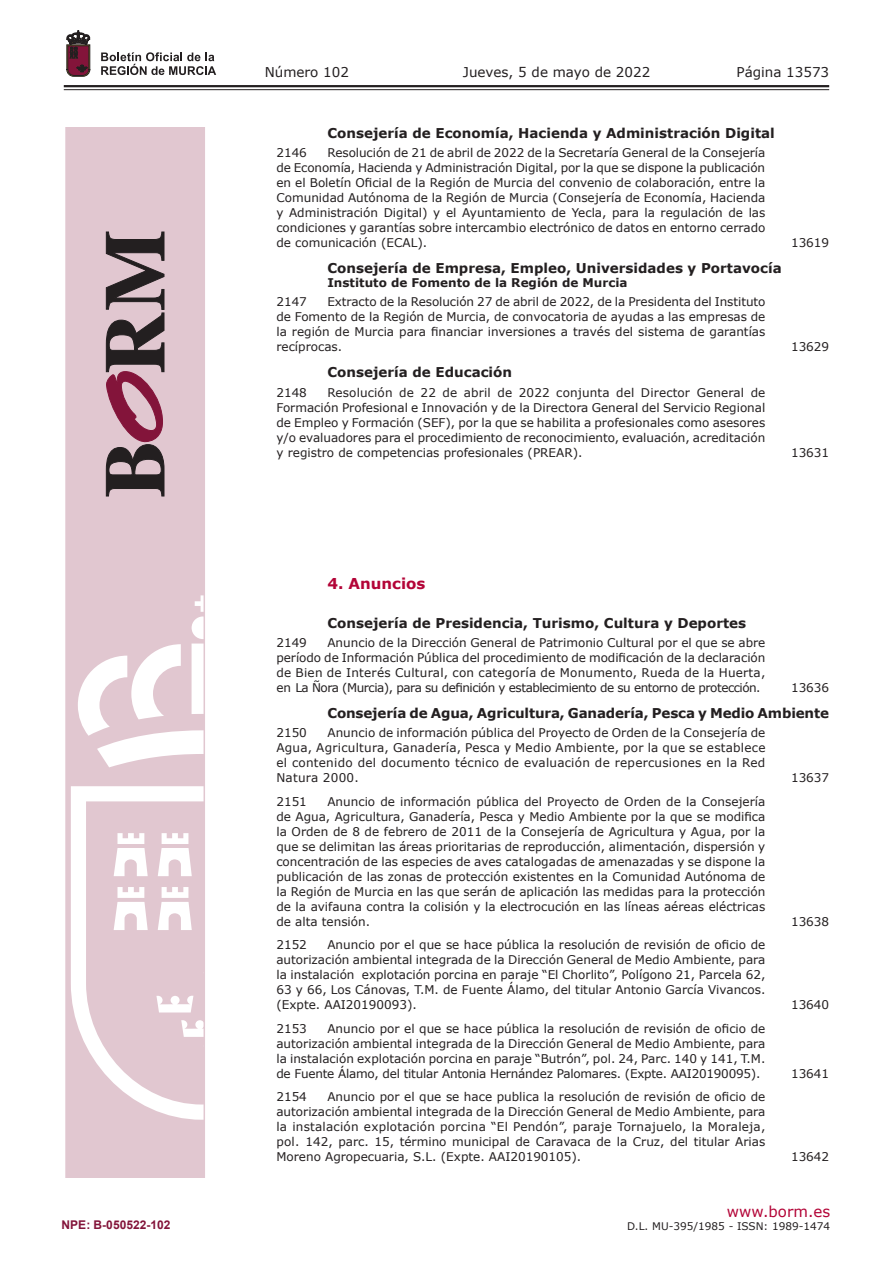
<style>
.page{position:relative;width:893px;height:1263px;background:#fff}
.page>*{position:absolute;margin:0;border:0;box-sizing:border-box;transform-origin:0 0}
.t1{font:15px "Verdana";color:#b30437}
.t2{font:700 15px "Verdana";color:#b30437}
.t3{font:700 13.5px "Verdana";color:#231f20}
.t4{font:13.5px "Verdana";color:#231f20}
.t5{font:12px/15px "Verdana";color:#231f20;text-align:justify}
.t6{font:700 12px "Verdana";color:#231f20}
.t7{font:700 12px "Arial";color:#83143a}
.t8{font:10.5px "Verdana";color:#231f20}
</style>
<div class="page">
<hr style="left:64px;top:85px;width:765px;height:2px;background:#231f20">
<hr style="left:64px;top:89px;width:765px;height:1px;background:#231f20">
<svg style="left:101px;top:52px;width:115px;height:23px"></svg>
<svg style="left:67px;top:31px;width:23px;height:45px"></svg>
<svg style="left:65px;top:128px;width:140px;height:1050px;background:#e5cfd7"></svg>
<svg style="left:106px;top:232px;width:58px;height:264px;background:#8b6f79"></svg>
<p class="t7" style="left:62px;top:1216px;width:110px">NPE: B-050522-102</p>
<p class="t4" style="left:265px;top:62px;width:86px">Número 102</p>
<p class="t4" style="left:463px;top:62px;width:189px">Jueves, 5 de mayo de 2022</p>
<p class="t4" style="left:736px;top:62px;width:94px">Página 13573</p>
<p class="t3" style="left:327px;top:123px;width:449px">Consejería de Economía, Hacienda y Administración Digital</p>
<p class="t5" style="left:276px;top:145px;width:490px;text-indent:51px">Resolución de 21 de abril de 2022 de la Secretaría General de la Consejería de Economía, Hacienda y Administración Digital, por la que se dispone la publicación en el Boletín Oficial de la Región de Murcia del convenio de colaboración, entre la Comunidad Autónoma de la Región de Murcia (Consejería de Economía, Hacienda y Administración Digital) y el Ayuntamiento de Yecla, para la regulación de las condiciones y garantías sobre intercambio electrónico de datos en entorno cerrado de comunicación (ECAL).</p>
<p class="t5" style="left:276px;top:145px;width:32px">2146</p>
<p class="t3" style="left:327px;top:259px;width:456px">Consejería de Empresa, Empleo, Universidades y Portavocía</p>
<p class="t6" style="left:327px;top:274px;width:302px">Instituto de Fomento de la Región de Murcia</p>
<p class="t5" style="left:276px;top:294px;width:491px;text-indent:51px">Extracto de la Resolución 27 de abril de 2022, de la Presidenta del Instituto de Fomento de la Región de Murcia, de convocatoria de ayudas a las empresas de la región de Murcia para financiar inversiones a través del sistema de garantías recíprocas.</p>
<p class="t5" style="left:276px;top:294px;width:32px">2147</p>
<p class="t3" style="left:327px;top:363px;width:186px">Consejería de Educación</p>
<p class="t5" style="left:276px;top:385px;width:490px;text-indent:51px">Resolución de 22 de abril de 2022 conjunta del Director General de Formación Profesional e Innovación y de la Directora General del Servicio Regional de Empleo y Formación (SEF), por la que se habilita a profesionales como asesores y/o evaluadores para el procedimiento de reconocimiento, evaluación, acreditación y registro de competencias profesionales (PREAR).</p>
<p class="t5" style="left:276px;top:385px;width:32px">2148</p>
<p class="t5" style="left:791px;top:235px;width:40px">13619</p>
<p class="t5" style="left:791px;top:339px;width:40px">13629</p>
<p class="t5" style="left:791px;top:445px;width:40px">13631</p>
<p class="t2" style="left:327px;top:572px;width:100px">4. Anuncios</p>
<p class="t3" style="left:327px;top:613px;width:420px">Consejería de Presidencia, Turismo, Cultura y Deportes</p>
<p class="t5" style="left:276px;top:635px;width:490px;text-indent:51px">Anuncio de la Dirección General de Patrimonio Cultural por el que se abre período de Información Pública del procedimiento de modificación de la declaración de Bien de Interés Cultural, con categoría de Monumento, Rueda de la Huerta, en La Ñora (Murcia), para su definición y establecimiento de su entorno de protección.</p>
<p class="t5" style="left:276px;top:635px;width:32px">2149</p>
<p class="t5" style="left:791px;top:680px;width:39px">13636</p>
<p class="t3" style="left:327px;top:703px;width:503px">Consejería de Agua, Agricultura, Ganadería, Pesca y Medio Ambiente</p>
<p class="t5" style="left:276px;top:725px;width:491px;text-indent:51px">Anuncio de información pública del Proyecto de Orden de la Consejería de Agua, Agricultura, Ganadería, Pesca y Medio Ambiente, por la que se establece el contenido del documento técnico de evaluación de repercusiones en la Red Natura 2000.</p>
<p class="t5" style="left:276px;top:725px;width:32px">2150</p>
<p class="t5" style="left:276px;top:794px;width:491px;text-indent:51px">Anuncio de información pública del Proyecto de Orden de la Consejería de Agua, Agricultura, Ganadería, Pesca y Medio Ambiente por la que se modifica la Orden de 8 de febrero de 2011 de la Consejería de Agricultura y Agua, por la que se delimitan las áreas prioritarias de reproducción, alimentación, dispersión y concentración de las especies de aves catalogadas de amenazadas y se dispone la publicación de las zonas de protección existentes en la Comunidad Autónoma de la Región de Murcia en las que serán de aplicación las medidas para la protección de la avifauna contra la colisión y la electrocución en las líneas aéreas eléctricas de alta tensión.</p>
<p class="t5" style="left:276px;top:794px;width:32px">2151</p>
<p class="t5" style="left:276px;top:937px;width:490px;text-indent:51px">Anuncio por el que se hace pública la resolución de revisión de oficio de autorización ambiental integrada de la Dirección General de Medio Ambiente, para la instalación explotación porcina en paraje “El Chorlito”, Polígono 21, Parcela 62, 63 y 66, Los Cánovas, T.M. de Fuente Álamo, del titular Antonio García Vivancos. (Expte. AAI20190093).</p>
<p class="t5" style="left:276px;top:937px;width:32px">2152</p>
<p class="t5" style="left:276px;top:1021px;width:490px;text-indent:51px">Anuncio por el que se hace pública la resolución de revisión de oficio de autorización ambiental integrada de la Dirección General de Medio Ambiente, para la instalación explotación porcina en paraje “Butrón”, pol. 24, Parc. 140 y 141, T.M. de Fuente Álamo, del titular Antonia Hernández Palomares. (Expte. AAI20190095).</p>
<p class="t5" style="left:276px;top:1021px;width:32px">2153</p>
<p class="t5" style="left:276px;top:1089px;width:491px;text-indent:51px">Anuncio por el que se hace publica la resolución de revisión de oficio de autorización ambiental integrada de la Dirección General de Medio Ambiente, para la instalación explotación porcina “El Pendón”, paraje Tornajuelo, la Moraleja, pol. 142, parc. 15, término municipal de Caravaca de la Cruz, del titular Arias Moreno Agropecuaria, S.L. (Expte. AAI20190105).</p>
<p class="t5" style="left:276px;top:1089px;width:32px">2154</p>
<p class="t5" style="left:791px;top:770px;width:40px">13637</p>
<p class="t5" style="left:791px;top:914px;width:40px">13638</p>
<p class="t5" style="left:791px;top:997px;width:40px">13640</p>
<p class="t5" style="left:791px;top:1066px;width:40px">13641</p>
<p class="t5" style="left:791px;top:1149px;width:40px">13642</p>
<p class="t1" style="left:727px;top:1201px;width:105px">www.borm.es</p>
<p class="t8" style="left:627px;top:1218px;width:205px">D.L. MU-395/1985 - ISSN: 1989-1474</p>
</div>
